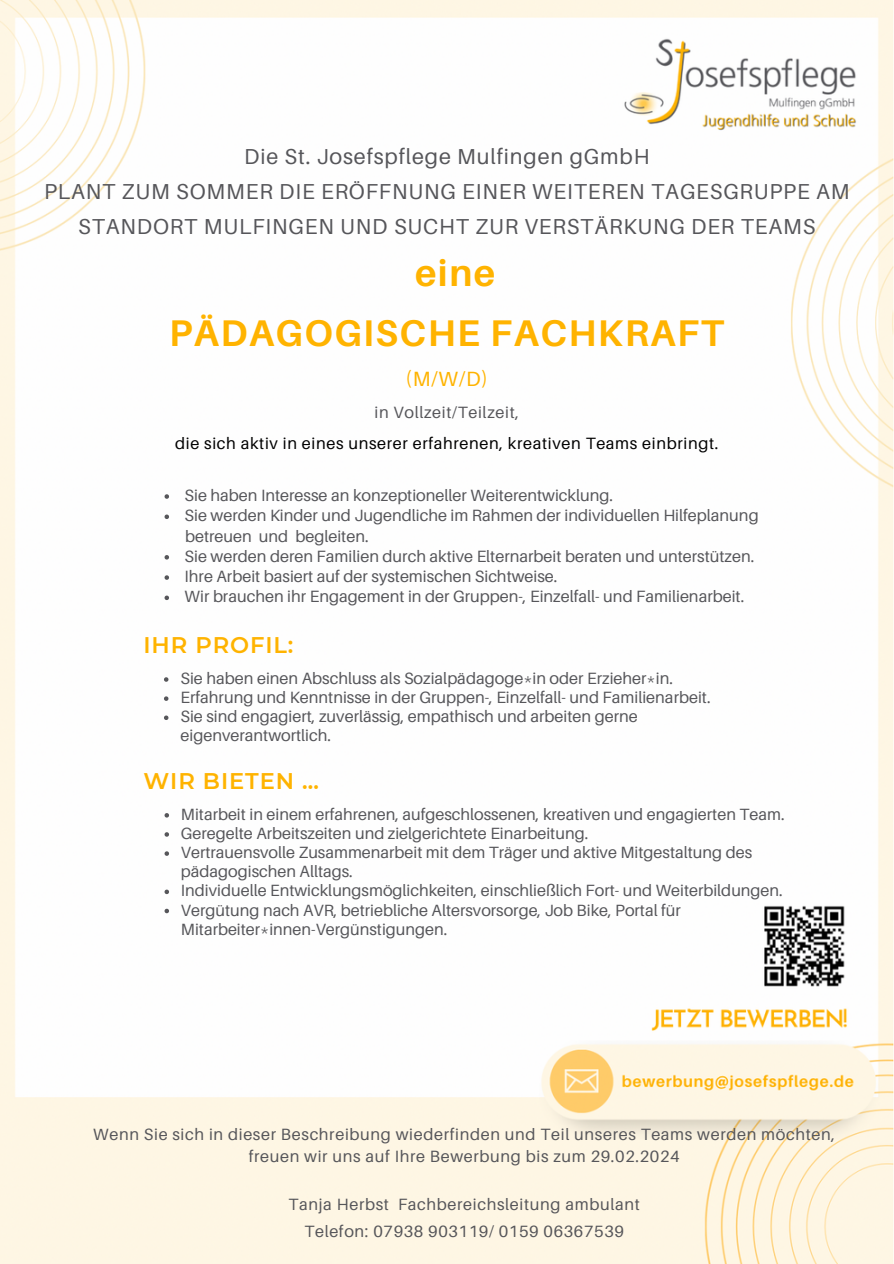
<style>
.page{position:relative;width:894px;height:1264px;background:#fff}
.page>*{position:absolute;margin:0;border:0;box-sizing:border-box;transform-origin:0 0}
.t1{font:700 37.05px/59.7px "Aileron";letter-spacing:.04em;color:#ffb300;text-align:center}
.t2{font:600 22.65px "Montserrat";letter-spacing:.04em;color:#ffb300}
.t3{font:21.6px/34.8px "Aileron";letter-spacing:.04em;color:#56565a;text-align:center}
.t4{font:20.55px "Aileron";color:#ffb300}
.t5{font:16.35px/19.2px "Aileron";color:#56565a}
.t6{font:16.35px/22.5px "Aileron";letter-spacing:.04em;color:#56565a;text-align:center}
.t7{font:16.35px "Aileron";letter-spacing:.04em;color:#000}
</style>
<div class="page">
<img style="left:0;top:0;width:893px;height:1263px">
<svg style="left:164px;top:494px;width:5px;height:5px"></svg>
<svg style="left:164px;top:514px;width:5px;height:5px"></svg>
<svg style="left:164px;top:555px;width:5px;height:4px"></svg>
<svg style="left:164px;top:575px;width:5px;height:5px"></svg>
<svg style="left:164px;top:595px;width:5px;height:5px"></svg>
<svg style="left:164px;top:677px;width:4px;height:4px"></svg>
<svg style="left:164px;top:696px;width:4px;height:5px"></svg>
<svg style="left:164px;top:715px;width:4px;height:5px"></svg>
<svg style="left:164px;top:813px;width:5px;height:4px"></svg>
<svg style="left:164px;top:832px;width:5px;height:4px"></svg>
<svg style="left:164px;top:851px;width:5px;height:4px"></svg>
<svg style="left:164px;top:889px;width:5px;height:5px"></svg>
<svg style="left:164px;top:908px;width:5px;height:5px"></svg>
<h3 class="t3" style="left:44px;top:138px;width:806px">Die St. Josefspflege Mulfingen gGmbH<br>PLANT ZUM SOMMER DIE ERÖFFNUNG EINER WEITEREN TAGESGRUPPE AM<br>STANDORT MULFINGEN UND SUCHT ZUR VERSTÄRKUNG DER TEAMS</h3>
<h1 class="t1" style="left:169px;top:243px;width:556px">eine<br>PÄDAGOGISCHE FACHKRAFT</h1>
<p class="t4" style="left:405px;top:365px;width:84px">(M/W/D)</p>
<p class="t6" style="left:374px;top:400px;width:146px">in Vollzeit/Teilzeit,</p>
<p class="t7" style="left:175px;top:433px;width:544px">die sich aktiv in eines unserer erfahrenen, kreativen Teams einbringt.</p>
<p class="t5" style="left:184px;top:485px;width:430px">Sie haben Interesse an konzeptioneller Weiterentwicklung.</p>
<p class="t5" style="left:184px;top:505px;width:575px">Sie werden Kinder und Jugendliche im Rahmen der individuellen Hilfeplanung</p>
<p class="t5" style="left:185px;top:526px;width:185px">betreuen und begleiten.</p>
<p class="t5" style="left:184px;top:545px;width:571px;line-height:20.2px">Sie werden deren Familien durch aktive Elternarbeit beraten und unterstützen.<br>Ihre Arbeit basiert auf der systemischen Sichtweise.</p>
<p class="t5" style="left:184px;top:586px;width:561px">Wir brauchen ihr Engagement in der Gruppen-, Einzelfall- und Familienarbeit.</p>
<p class="t2" style="left:143px;top:631px;width:151px">IHR PROFIL:</p>
<p class="t5" style="left:180px;top:668px;width:494px">Sie haben einen Abschluss als Sozialpädagoge*in oder Erzieher*in.</p>
<h1 class="t5" style="left:180px;top:687px;width:531px">Erfahrung und Kenntnisse in der Gruppen-, Einzelfall- und Familienarbeit.</h1>
<p class="t5" style="left:180px;top:706px;width:458px">Sie sind engagiert, zuverlässig, empathisch und arbeiten gerne eigenverantwortlich.</p>
<p class="t2" style="left:143px;top:767px;width:177px">WIR BIETEN …</p>
<h1 class="t5" style="left:181px;top:804px;width:605px">Mitarbeit in einem erfahrenen, aufgeschlossenen, kreativen und engagierten Team.</h1>
<p class="t5" style="left:181px;top:823px;width:408px">Geregelte Arbeitszeiten und zielgerichtete Einarbeitung.</p>
<p class="t5" style="left:181px;top:842px;width:572px">Vertrauensvolle Zusammenarbeit mit dem Träger und aktive Mitgestaltung des pädagogischen Alltags.</p>
<p class="t5" style="left:181px;top:880px;width:603px">Individuelle Entwicklungsmöglichkeiten, einschließlich Fort- und Weiterbildungen.</p>
<p class="t5" style="left:181px;top:899px;width:501px">Vergütung nach AVR, betriebliche Altersvorsorge, Job Bike, Portal für<br>Mitarbeiter*innen-Vergünstigungen.</p>
<p class="t6" style="left:93px;top:1122px;width:743px">Wenn Sie sich in dieser Beschreibung wiederfinden und Teil unseres Teams werden möchten, freuen wir uns auf Ihre Bewerbung bis zum 29.02.2024</p>
<p class="t6" style="left:288px;top:1190px;width:353px;line-height:27px">Tanja Herbst Fachbereichsleitung ambulant<br>Telefon: 07938 903119/ 0159 06367539</p>
</div>
